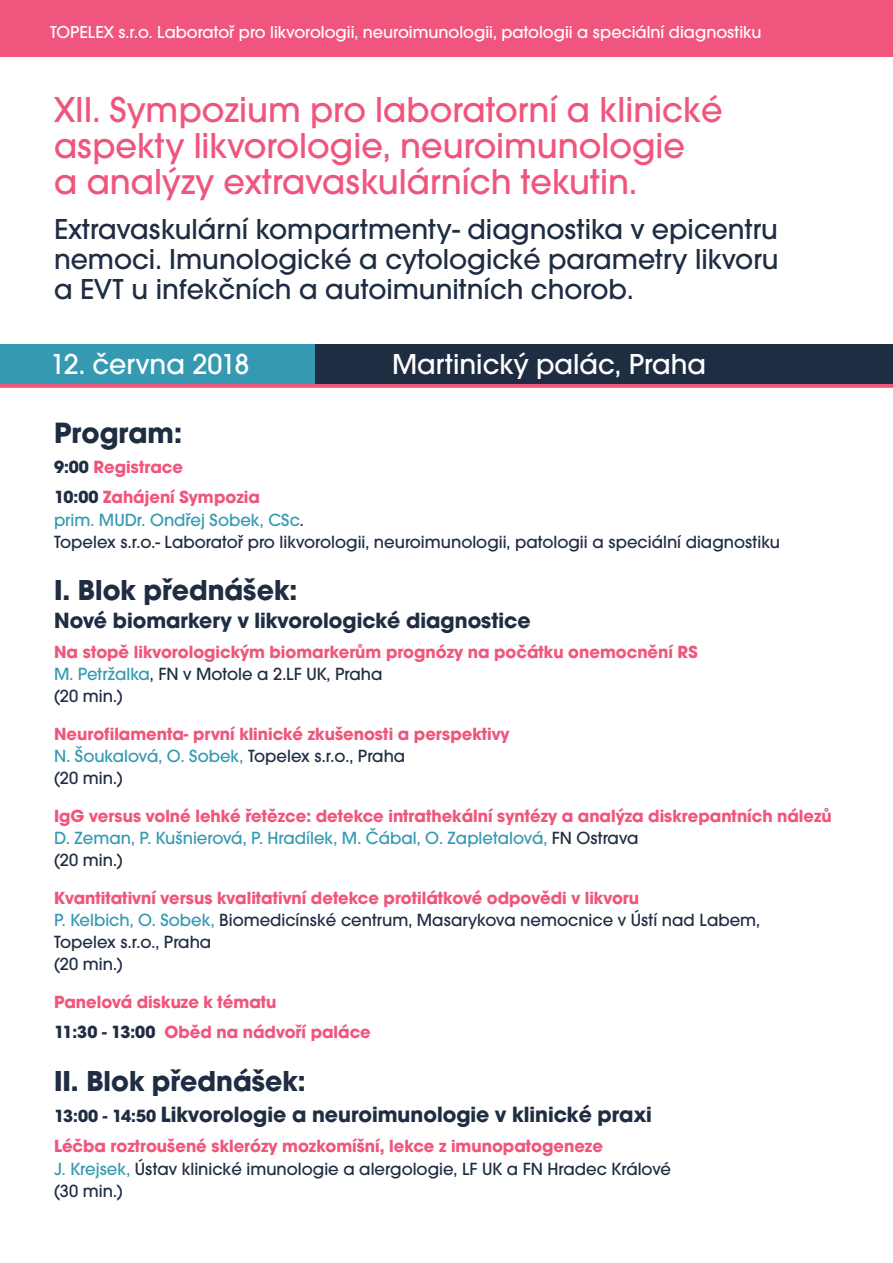
<style>
.page{position:relative;width:893px;height:1263px;background:#fff}
.page>*{position:absolute;margin:0;border:0;box-sizing:border-box;transform-origin:0 0}
.t1{font:500 37.5px/36px "Avant Gar Got Itc TCE";color:#f0567d}
.t2{font:700 30.6px "Avant Gar Got Itc TCE";color:#1f2d43}
.t3{font:500 30px/30px "Avant Gar Got Itc TCE";color:#1f2d43;text-align:justify}
.t4{font:500 30px "Avant Gar Got Itc TCE";color:#fff}
.t5{font:700 30px "Avant Gar Got Itc TCE";color:#1f2d43}
.t6{font:700 22.95px "Avant Gar Got Itc TCE";color:#1f2d43}
.t7{font:700 18.3px/22.2px "Avant Gar Got Itc TCE";color:#f0567d}
.t8{font:500 18.3px/22.2px "Avant Gar Got Itc TCE";color:#1f2d43}
.t9{font:500 18px "Avant Gar Got Itc TCE";color:#fff}
.s1{color:#1f2d43}
.s2{color:#3599b2}
.s3{font-weight:500;color:#3599b2}
.s4{font-weight:500;color:#1f2d43}
.s5{font-weight:700;color:#f0567d}
.s6{font-size:18.3px}
</style>
<div class="page">
<div style="left:0;top:345px;width:316px;height:39px;background:#3599b2"></div>
<svg style="left:0;top:384px;width:893px;height:4px;background:#f05d82"></svg>
<div style="left:0;top:0;width:893px;height:57px;background:#f0567d"></div>
<div style="left:316px;top:344px;width:577px;height:40px;background:#1f2d43"></div>
<p class="t9" style="left:50px;top:22px;width:713px">TOPELEX s.r.o. Laboratoř pro likvorologii, neuroimunologii, patologii a speciální diagnostiku</p>
<h1 class="t1" style="left:54px;top:92px;width:670px">XII. Sympozium pro laboratorní a klinické aspekty likvorologie, neuroimunologie<br>a analýzy extravaskulárních tekutin.</h1>
<h3 class="t3" style="left:54px;top:215px;width:726px">Extravaskulární kompartmenty- diagnostika v epicentru nemoci. Imunologické a cytologické parametry likvoru a EVT u infekčních a autoimunitních chorob.</h3>
<h3 class="t4" style="left:50px;top:346px;width:201px">12. června 2018</h3>
<h3 class="t4" style="left:392px;top:346px;width:316px">Martinický palác, Praha</h3>
<h2 class="t2" style="left:54px;top:414px;width:130px">Program:</h2>
<p class="t7" style="left:54px;top:451px;width:207px;line-height:30.6px"><span class="s1">9:00</span> Registrace<br><span class="s1">10:00</span> Zahájení Sympozia</p>
<p class="t8" style="left:54px;top:509px;width:727px"><span class="s2">prim. MUDr. Ondřej Sobek, CSc</span>.<br>Topelex s.r.o.- Laboratoř pro likvorologii, neuroimunologii, patologii a speciální diagnostiku</p>
<h3 class="t5" style="left:54px;top:572px;width:245px">I. Blok přednášek:</h3>
<p class="t6" style="left:54px;top:606px;width:478px">Nové biomarkery v likvorologické diagnostice</p>
<p class="t7" style="left:54px;top:640px;width:645px">Na stopě likvorologickým biomarkerům prognózy na počátku onemocnění RS<br><span class="s3">M. Petržalka</span><span class="s4">, FN v Motole a 2.LF UK, Praha<br>(20 min.)</span></p>
<p class="t7" style="left:54px;top:722px;width:457px">Neurofilamenta- první klinické zkušenosti a perspektivy<br><span class="s3">N. Šoukalová, O. Sobek,</span> <span class="s4">Topelex s.r.o., Praha<br>(20 min.)</span></p>
<p class="t7" style="left:54px;top:804px;width:779px">IgG versus volné lehké řetězce: detekce intrathekální syntézy a analýza diskrepantních nálezů<br><span class="s3">D. Zeman, P. Kušnierová, P. Hradílek, M. Čábal, O. Zapletalová,</span> <span class="s4">FN Ostrava<br>(20 min.)</span></p>
<p class="t8" style="left:54px;top:887px;width:708px"><span class="s5">Kvantitativní versus kvalitativní detekce protilátkové odpovědi v likvoru<br></span><span class="s2">P. Kelbich, O. Sobek,</span> Biomedicínské centrum, Masarykova nemocnice v Ústí nad Labem, Topelex s.r.o., Praha<br>(20 min.)</p>
<p class="t7" style="left:54px;top:986px;width:318px;line-height:30.6px">Panelová diskuze k tématu<br><span class="s1">11:30 - 13:00</span> Oběd na nádvoří paláce</p>
<h3 class="t5" style="left:54px;top:1063px;width:253px">II. Blok přednášek:</h3>
<p class="t6" style="left:54px;top:1100px;width:599px"><span class="s6">13:00 - 14:50</span> Likvorologie a neuroimunologie v klinické praxi</p>
<p class="t8" style="left:54px;top:1135px;width:619px"><span class="s5">Léčba roztroušené sklerózy mozkomíšní, lekce z imunopatogeneze<br></span><span class="s2">J. Krejsek,</span> Ústav klinické imunologie a alergologie, LF UK a FN Hradec Králové (30 min.)</p>
</div>
